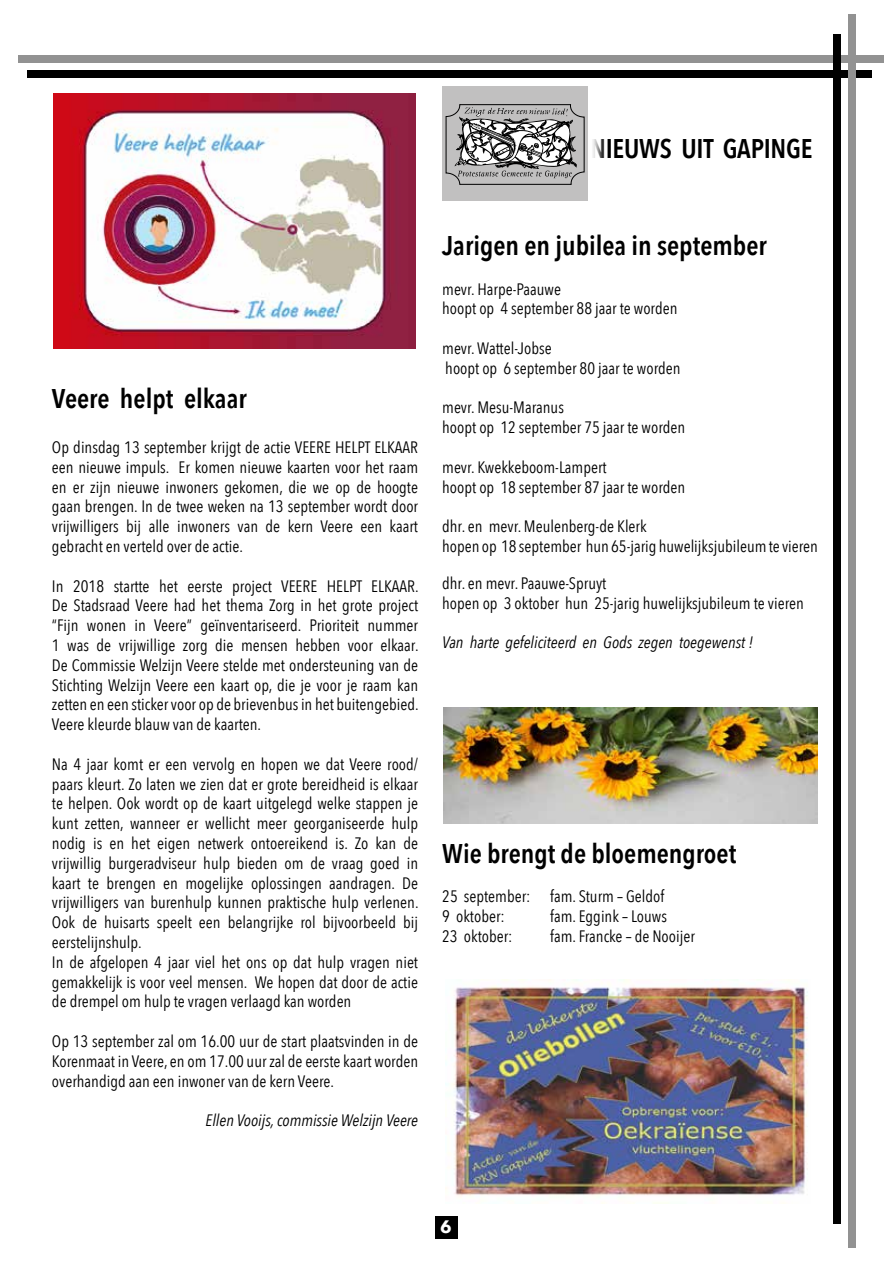
<style>
.page{position:relative;width:893px;height:1263px;background:#fff}
.page>*{position:absolute;margin:0;border:0;box-sizing:border-box;transform-origin:0 0}
.t1{font:600 27px "Avenir Next Condensed";color:#000}
.t2{font:700 18px "Avenir Next";color:#fff}
.t3{font:16.5px/19.8px "Avenir Next Condensed";color:#000}
.t4{font:italic 16.5px "Avenir Next Condensed";color:#000}
</style>
<div class="page">
<div style="left:28px;top:70px;width:844px;height:8px;background:#000"></div>
<div style="left:848px;top:15px;width:8px;height:1233px;background:#929292"></div>
<div style="left:18px;top:55px;width:866px;height:8px;background:#929292"></div>
<div style="left:833px;top:34px;width:8px;height:1189px;background:#000"></div>
<div style="left:435px;top:1216px;width:23px;height:23px;background:#000"></div>
<img style="left:54px;top:94px;width:361px;height:254px">
<div style="left:443px;top:86px;width:145px;height:115px;background:#c1c0c0"></div>
<svg style="left:446px;top:104px;width:138px;height:81px"></svg>
<img style="left:444px;top:707px;width:374px;height:116px">
<img style="left:445px;top:979px;width:363px;height:224px">
<h1 class="t1" style="left:590px;top:125px;width:224px">NIEUWS UIT GAPINGE</h1>
<h1 class="t1" style="left:52px;top:375px;width:196px">Veere helpt elkaar</h1>
<p class="t3" style="left:52px;top:436px;width:368px;text-align:justify">Op dinsdag 13 september krijgt de actie VEERE HELPT ELKAAR een nieuwe impuls. Er komen nieuwe kaarten voor het raam en er zijn nieuwe inwoners gekomen, die we op de hoogte gaan brengen. In de twee weken na 13 september wordt door vrijwilligers bij alle inwoners van de kern Veere een kaart gebracht en verteld over de actie.</p>
<p class="t3" style="left:52px;top:575px;width:368px;text-align:justify">In 2018 startte het eerste project VEERE HELPT ELKAAR.<br>De Stadsraad Veere had het thema Zorg in het grote project “Fijn wonen in Veere” geïnventariseerd. Prioriteit nummer 1 was de vrijwillige zorg die mensen hebben voor elkaar.<br>De Commissie Welzijn Veere stelde met ondersteuning van de Stichting Welzijn Veere een kaart op, die je voor je raam kan zetten en een sticker voor op de brievenbus in het buitengebied.<br>Veere kleurde blauw van de kaarten.</p>
<p class="t3" style="left:52px;top:753px;width:368px">Na 4 jaar komt er een vervolg en hopen we dat Veere rood/ paars kleurt. Zo laten we zien dat er grote bereidheid is elkaar te helpen. Ook wordt op de kaart uitgelegd welke stappen je kunt zetten, wanneer er wellicht meer georganiseerde hulp nodig is en het eigen netwerk ontoereikend is. Zo kan de vrijwillig burgeradviseur hulp bieden om de vraag goed in kaart te brengen en mogelijke oplossingen aandragen. De vrijwilligers van burenhulp kunnen praktische hulp verlenen.<br>Ook de huisarts speelt een belangrijke rol bijvoorbeeld bij eerstelijnshulp.<br>In de afgelopen 4 jaar viel het ons op dat hulp vragen niet gemakkelijk is voor veel mensen. We hopen dat door de actie de drempel om hulp te vragen verlaagd kan worden</p>
<p class="t3" style="left:52px;top:1030px;width:368px;text-align:justify">Op 13 september zal om 16.00 uur de start plaatsvinden in de Korenmaat in Veere, en om 17.00 uur zal de eerste kaart worden overhandigd aan een inwoner van de kern Veere.</p>
<p class="t4" style="left:206px;top:1110px;width:214px">Ellen Vooijs, commissie Welzijn Veere</p>
<h1 class="t1" style="left:442px;top:222px;width:326px">Jarigen en jubilea in september</h1>
<p class="t3" style="left:442px;top:278px;width:237px">mevr. Harpe-Paauwe<br>hoopt op 4 september 88 jaar te worden</p>
<p class="t3" style="left:442px;top:338px;width:240px">mevr. Wattel-Jobse<br>hoopt op 6 september 80 jaar te worden</p>
<p class="t3" style="left:442px;top:397px;width:244px">mevr. Mesu-Maranus<br>hoopt op 12 september 75 jaar te worden</p>
<p class="t3" style="left:442px;top:456px;width:244px">mevr. Kwekkeboom-Lampert<br>hoopt op 18 september 87 jaar te worden</p>
<p class="t3" style="left:442px;top:516px;width:377px">dhr. en mevr. Meulenberg-de Klerk<br>hopen op 18 september hun 65-jarig huwelijksjubileum te vieren</p>
<p class="t3" style="left:442px;top:572px;width:363px">dhr. en mevr. Paauwe-Spruyt<br>hopen op 3 oktober hun 25-jarig huwelijksjubileum te vieren</p>
<p class="t4" style="left:442px;top:633px;width:312px">Van harte gefeliciteerd en Gods zegen toegewenst !</p>
<h1 class="t1" style="left:442px;top:830px;width:296px">Wie brengt de bloemengroet</h1>
<p class="t3" style="left:442px;top:886px;width:224px">25 september: fam. Sturm – Geldof<br>9 oktober:</p>
<p class="t3" style="left:550px;top:905px;width:118px">fam. Eggink – Louws</p>
<p class="t3" style="left:442px;top:925px;width:72px">23 oktober:</p>
<p class="t3" style="left:550px;top:925px;width:146px">fam. Francke – de Nooijer</p>
<p class="t2" style="left:440px;top:1211px;width:13px">6</p>
</div>
